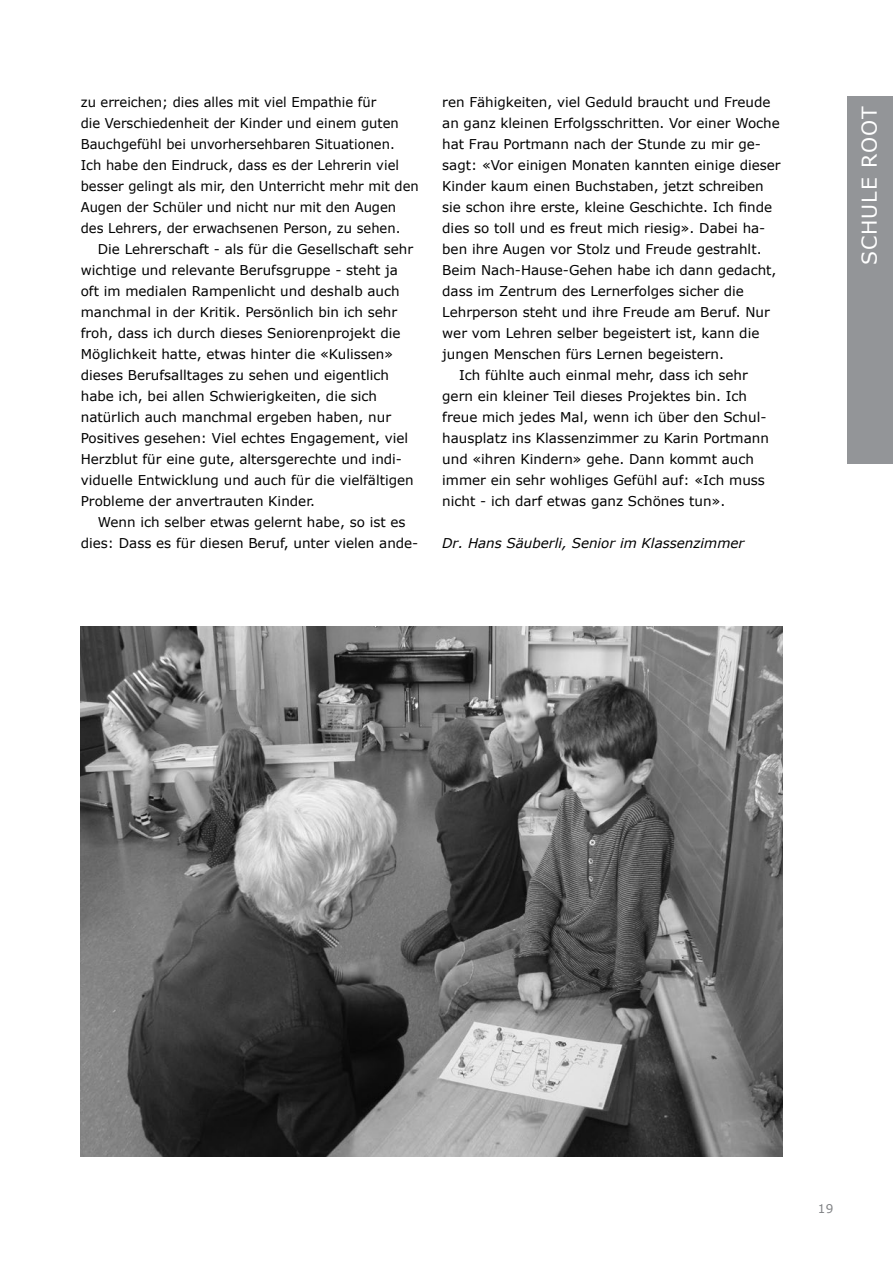
<style>
.page{position:relative;width:893px;height:1263px;background:#fff}
.page>*{position:absolute;margin:0;border:0;box-sizing:border-box;transform-origin:0 0}
.t1{font:20.4px "Verdana";letter-spacing:.05em;color:#fff}
.t2{font:13.5px/21px "Verdana";color:#000}
.t3{font:italic 13.5px "Verdana";color:#000}
.t4{font:12px "Verdana";color:#808285}
</style>
<div class="page">
<div style="left:847px;top:96px;width:46px;height:368px;background:#939598"></div>
<img style="left:81px;top:626px;width:701px;height:531px">
<p class="t2" style="left:81px;top:91px;width:340px">zu erreichen; dies alles mit viel Empathie für<br>die Verschiedenheit der Kinder und einem guten Bauchgefühl bei unvorhersehbaren Situationen.<br>Ich habe den Eindruck, dass es der Lehrerin viel besser gelingt als mir, den Unterricht mehr mit den Augen der Schüler und nicht nur mit den Augen des Lehrers, der erwachsenen Person, zu sehen.</p>
<p class="t2" style="left:81px;top:238px;width:334px;text-indent:17px">Die Lehrerschaft - als für die Gesellschaft sehr wichtige und relevante Berufsgruppe - steht ja oft im medialen Rampenlicht und deshalb auch manchmal in der Kritik. Persönlich bin ich sehr froh, dass ich durch dieses Seniorenprojekt die Möglichkeit hatte, etwas hinter die «Kulissen» dieses Berufsalltages zu sehen und eigentlich habe ich, bei allen Schwierigkeiten, die sich natürlich auch manchmal ergeben haben, nur Positives gesehen: Viel echtes Engagement, viel Herzblut für eine gute, altersgerechte und indi&shy;viduelle Entwicklung und auch für die vielfältigen Probleme der anvertrauten Kinder.</p>
<p class="t2" style="left:81px;top:511px;width:339px;text-align:center">Wenn ich selber etwas gelernt habe, so ist es dies: Dass es für diesen Beruf, unter vielen ande-</p>
<p class="t2" style="left:442px;top:91px;width:330px">ren Fähigkeiten, viel Geduld braucht und Freude</p>
<p class="t2" style="left:442px;top:112px;width:339px">an ganz kleinen Erfolgsschritten. Vor einer Woche</p>
<p class="t2" style="left:442px;top:133px;width:320px">hat Frau Portmann nach der Stunde zu mir ge-</p>
<p class="t2" style="left:442px;top:154px;width:340px">sagt: «Vor einigen Monaten kannten einige dieser</p>
<p class="t2" style="left:442px;top:175px;width:323px">Kinder kaum einen Buchstaben, jetzt schreiben</p>
<p class="t2" style="left:442px;top:196px;width:331px">sie schon ihre erste, kleine Geschichte. Ich finde</p>
<p class="t2" style="left:442px;top:217px;width:325px">dies so toll und es freut mich riesig». Dabei ha-</p>
<p class="t2" style="left:442px;top:238px;width:321px">ben ihre Augen vor Stolz und Freude gestrahlt.</p>
<p class="t2" style="left:442px;top:259px;width:336px">Beim Nach-Hause-Gehen habe ich dann gedacht,</p>
<p class="t2" style="left:442px;top:280px;width:303px">dass im Zentrum des Lernerfolges sicher die</p>
<p class="t2" style="left:442px;top:301px;width:329px">Lehrperson steht und ihre Freude am Beruf. Nur</p>
<p class="t2" style="left:442px;top:322px;width:319px">wer vom Lehren selber begeistert ist, kann die</p>
<p class="t2" style="left:442px;top:343px;width:283px">jungen Menschen fürs Lernen begeistern.</p>
<p class="t2" style="left:459px;top:364px;width:290px">Ich fühlte auch einmal mehr, dass ich sehr</p>
<p class="t2" style="left:442px;top:385px;width:306px">gern ein kleiner Teil dieses Projektes bin. Ich</p>
<p class="t2" style="left:442px;top:406px;width:326px">freue mich jedes Mal, wenn ich über den Schul-</p>
<p class="t2" style="left:442px;top:427px;width:328px">hausplatz ins Klassenzimmer zu Karin Portmann</p>
<p class="t2" style="left:442px;top:448px;width:313px">und «ihren Kindern» gehe. Dann kommt auch</p>
<p class="t2" style="left:442px;top:469px;width:324px">immer ein sehr wohliges Gefühl auf: «Ich muss</p>
<p class="t2" style="left:442px;top:490px;width:285px">nicht - ich darf etwas ganz Schönes tun».</p>
<p class="t3" style="left:442px;top:534px;width:304px">Dr. Hans Säuberli, Senior im Klassenzimmer</p>
<h1 class="t1" style="left:855px;top:265px;width:160px;rotate:-90deg">SCHULE ROOT</h1>
<p class="t4" style="left:818px;top:1200px;width:17px">19</p>
</div>
